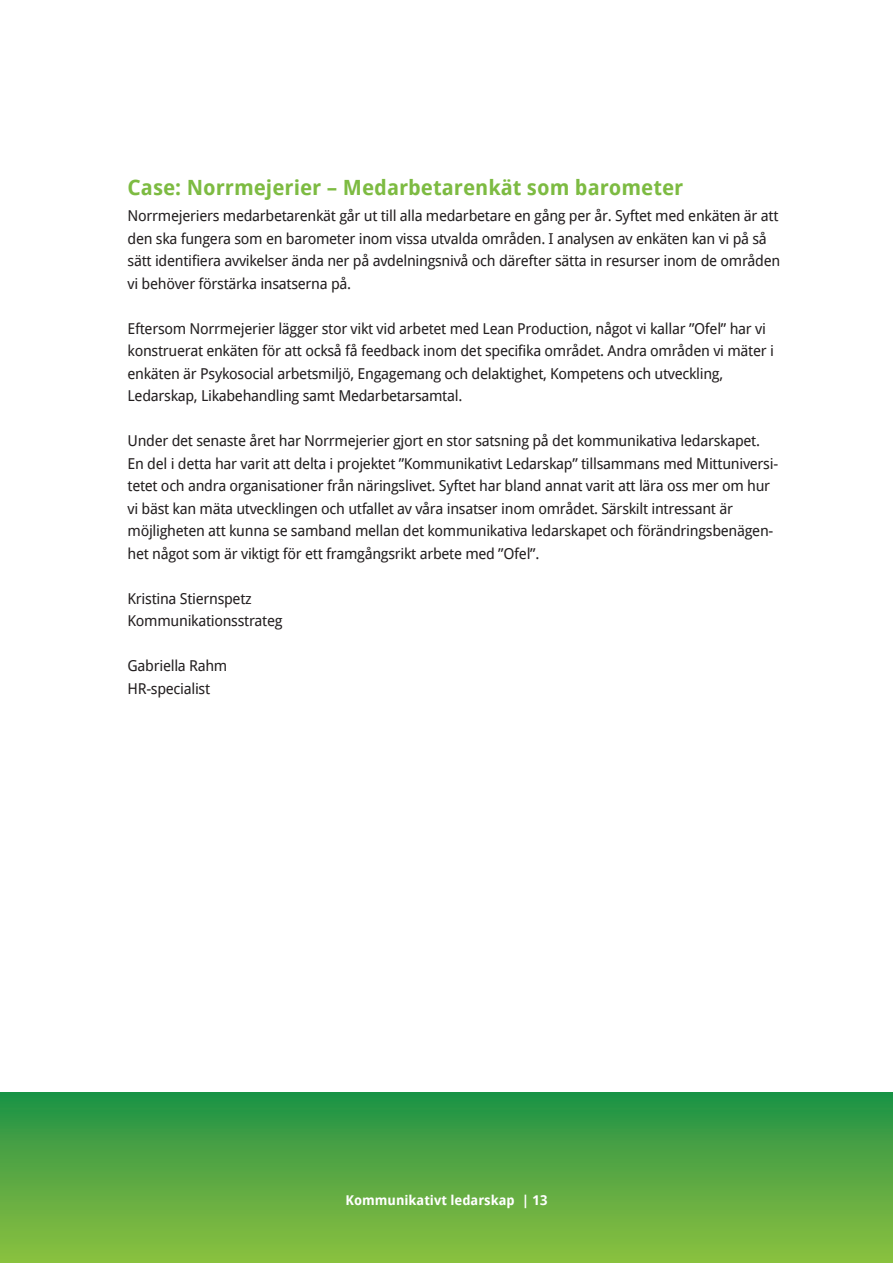
<style>
.page{position:relative;width:893px;height:1263px;background:#fff}
.page>*{position:absolute;margin:0;border:0;box-sizing:border-box;transform-origin:0 0}
.t1{font:700 21px "Droid Sans";color:#7dbb42}
.t2{font:15px/22.5px "Droid Sans";letter-spacing:-.02em;color:#231f20}
.t3{font:700 13.5px "Droid Sans";color:#fff}
</style>
<div class="page">
<div style="left:0;top:1093px;width:893px;height:170px;background:linear-gradient(to bottom,#209246,#8fc040)"></div>
<h1 class="t1" style="left:128px;top:175px;width:557px">Case: Norrmejerier – Medarbetarenkät som barometer</h1>
<p class="t2" style="left:128px;top:205px;width:654px">Norrmejeriers medarbetarenkät går ut till alla medarbetare en gång per år. Syftet med enkäten är att den ska fungera som en barometer inom vissa utvalda områden. I analysen av enkäten kan vi på så sätt identifiera avvikelser ända ner på avdelningsnivå och därefter sätta in resurser inom de områden vi behöver förstärka insatserna på.</p>
<p class="t2" style="left:128px;top:317px;width:648px">Eftersom Norrmejerier lägger stor vikt vid arbetet med Lean Production, något vi kallar ”Ofel” har vi konstruerat enkäten för att också få feedback inom det specifika området. Andra områden vi mäter i enkäten är Psykosocial arbetsmiljö, Engagemang och delaktighet, Kompetens och utveckling, Ledarskap, Likabehandling samt Medarbetarsamtal.</p>
<p class="t2" style="left:128px;top:430px;width:652px">Under det senaste året har Norrmejerier gjort en stor satsning på det kommunikativa ledarskapet.<br>En del i detta har varit att delta i projektet ”Kommunikativt Ledarskap” tillsammans med Mittuniversi&shy;tetet och andra organisationer från näringslivet. Syftet har bland annat varit att lära oss mer om hur vi bäst kan mäta utvecklingen och utfallet av våra insatser inom området. Särskilt intressant är möjligheten att kunna se samband mellan det kommunikativa ledarskapet och förändringsbenägen&shy;het något som är viktigt för ett framgångsrikt arbete med ”Ofel”.</p>
<p class="t2" style="left:128px;top:587px;width:156px">Kristina Stiernspetz<br>Kommunikationsstrateg</p>
<p class="t2" style="left:128px;top:655px;width:101px">Gabriella Rahm<br>HR-specialist</p>
<p class="t3" style="left:345px;top:1193px;width:203px">Kommunikativt ledarskap | 13</p>
</div>
